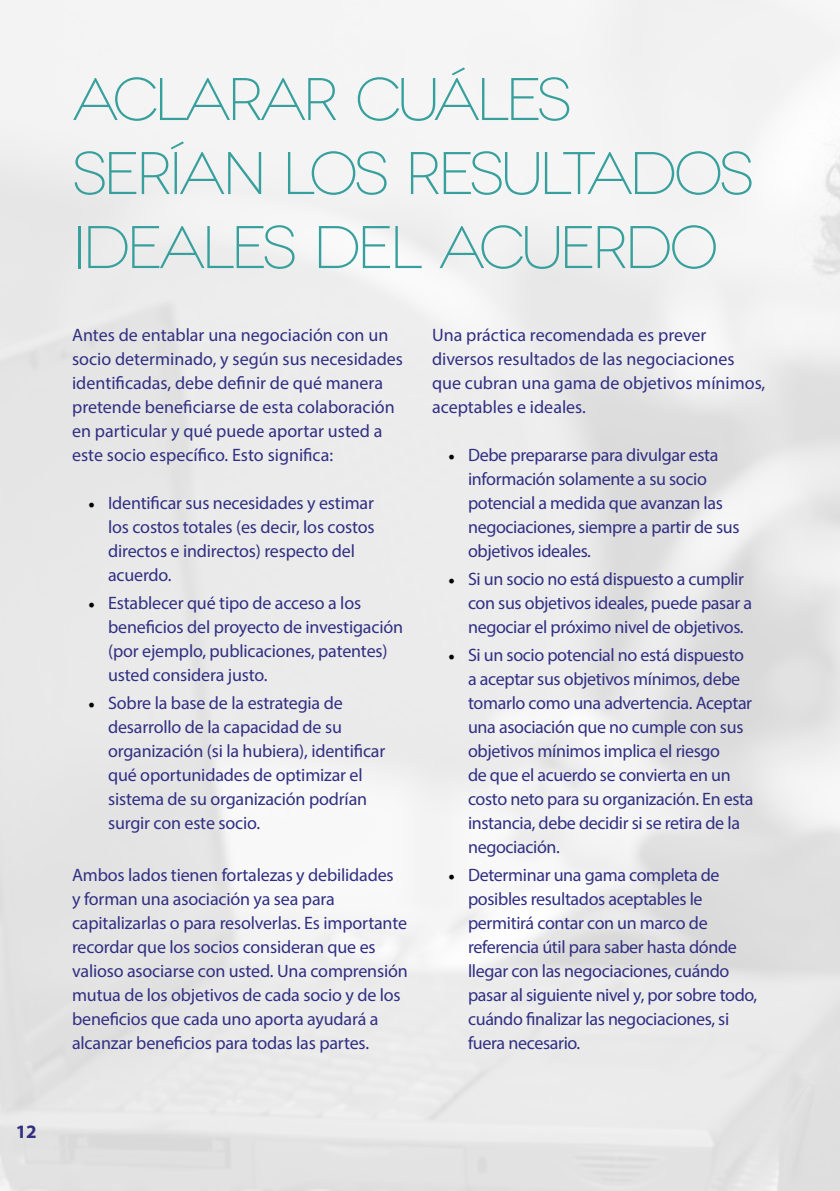
<style>
.page{position:relative;width:840px;height:1191px;background:#fff}
.page>*{position:absolute;margin:0;border:0;box-sizing:border-box;transform-origin:0 0}
.t1{font:300 expanded 60px/74px "Novecento";letter-spacing:-.07em;color:#37a09d}
.t2{font:700 19px "Myriad Pro";color:#312f82}
.t3{font:18px/24px "Myriad Pro";letter-spacing:-.01em;color:#312f82}
.s1{font-family:"Minion Pro";color:#000}
</style>
<div class="page">
<p class="t2" style="left:16px;top:1119px;width:22px">12</p>
<h1 class="t1" style="left:72px;top:63px;width:683px">ACLARAR CUÁLES<br>SERÍAN LOS RESULTADOS<br>IDEALES DEL ACUERDO</h1>
<p class="t3" style="left:72px;top:323px;width:332px">Antes de entablar una negociación con un socio determinado, y según sus necesidades identificadas, debe definir de qué manera pretende beneficiarse de esta colaboración en particular y qué puede aportar usted a este socio específico. Esto significa:</p>
<p class="t3" style="left:108px;top:491px;width:268px;text-indent:-20px"><span class="s1">•</span> Identificar sus necesidades y estimar los costos totales (es decir, los costos directos e indirectos) respecto del acuerdo.</p>
<p class="t3" style="left:108px;top:591px;width:296px;text-indent:-20px"><span class="s1">•</span> Establecer qué tipo de acceso a los beneficios del proyecto de investigación (por ejemplo, publicaciones, patentes) usted considera justo.</p>
<p class="t3" style="left:108px;top:691px;width:278px;text-indent:-20px"><span class="s1">•</span> Sobre la base de la estrategia de desarrollo de la capacidad de su organización (si la hubiera), identificar qué oportunidades de optimizar el sistema de su organización podrían surgir con este socio.</p>
<p class="t3" style="left:72px;top:863px;width:337px">Ambos lados tienen fortalezas y debilidades<br>y forman una asociación ya sea para capitalizarlas o para resolverlas. Es importante recordar que los socios consideran que es valioso asociarse con usted. Una comprensión mutua de los objetivos de cada socio y de los beneficios que cada uno aporta ayudará a alcanzar beneficios para todas las partes.</p>
<p class="t3" style="left:432px;top:323px;width:334px">Una práctica recomendada es prever diversos resultados de las negociaciones que cubran una gama de objetivos mínimos, aceptables e ideales.</p>
<p class="t3" style="left:468px;top:443px;width:273px;text-indent:-20px"><span class="s1">•</span> Debe prepararse para divulgar esta información solamente a su socio potencial a medida que avanzan las negociaciones, siempre a partir de sus objetivos ideales.</p>
<p class="t3" style="left:468px;top:567px;width:285px;text-indent:-20px"><span class="s1">•</span> Si un socio no está dispuesto a cumplir con sus objetivos ideales, puede pasar a negociar el próximo nivel de objetivos.</p>
<p class="t3" style="left:468px;top:643px;width:287px;text-indent:-20px"><span class="s1">•</span> Si un socio potencial no está dispuesto a aceptar sus objetivos mínimos, debe tomarlo como una advertencia. Aceptar una asociación que no cumple con sus objetivos mínimos implica el riesgo<br>de que el acuerdo se convierta en un costo neto para su organización. En esta instancia, debe decidir si se retira de la negociación.</p>
<p class="t3" style="left:468px;top:863px;width:290px;text-indent:-20px"><span class="s1">•</span> Determinar una gama completa de posibles resultados aceptables le permitirá contar con un marco de referencia útil para saber hasta dónde llegar con las negociaciones, cuándo pasar al siguiente nivel y, por sobre todo, cuándo finalizar las negociaciones, si fuera necesario.</p>
</div>
